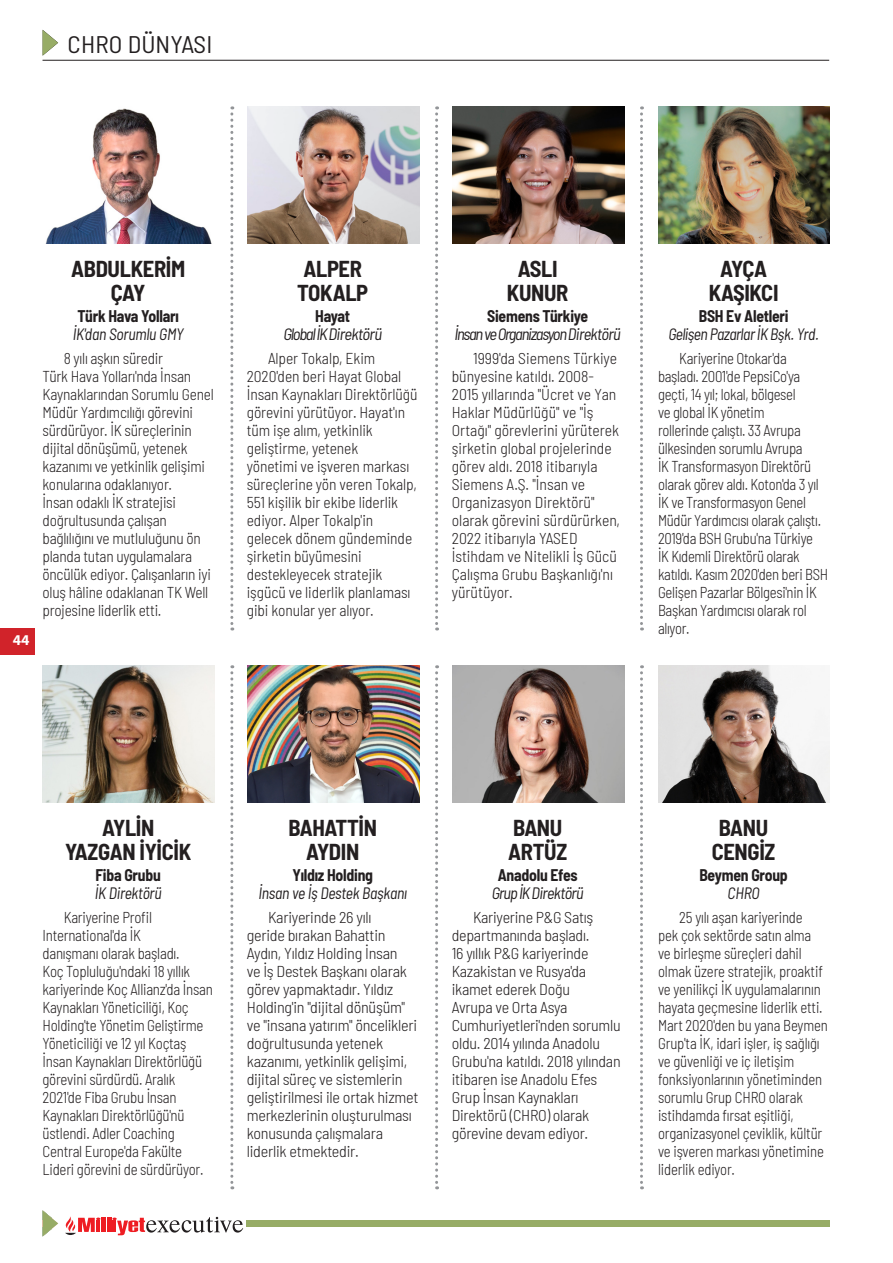
<style>
.page{position:relative;width:893px;height:1263px;background:#fff}
.page>*{position:absolute;margin:0;border:0;box-sizing:border-box;transform-origin:0 0}
.t1{font:semi-condensed 24px "Barlow";letter-spacing:.005em;color:#231f20;scale:1.05 1}
.Metin-L{font:700 semi-condensed 22.5px "Barlow";letter-spacing:-.015em;color:#231f20}
.Metin-L-2{font:700 semi-condensed 16.5px "Barlow";letter-spacing:-.015em;color:#231f20;scale:.95 1}
.Metin-L-3{font:italic semi-condensed 16.5px "Barlow";letter-spacing:-.015em;color:#231f20;scale:.95 1}
.Metin-L-4{font:italic semi-condensed 16.5px "Barlow";letter-spacing:-.035em;color:#231f20}
.Metin-L-5{font:italic semi-condensed 16.5px "Barlow";letter-spacing:-.035em;color:#231f20;scale:.95 1}
.Metin-L-6{font:italic semi-condensed 16.5px "Barlow";letter-spacing:-.075em;color:#231f20}
.Metin-L-7{font:300 semi-condensed 15.75px/18px "Barlow";letter-spacing:-.015em;color:#231f20}
.Metin-L-8{font:300 semi-condensed 15.75px/18px "Barlow";letter-spacing:-.015em;color:#231f20;scale:.94 1}
.Metin-L-9{font:300 semi-condensed 15.75px/18px "Barlow";letter-spacing:-.015em;color:#231f20;scale:.95 1}
.t2{font:700 15px "Myriad Pro";color:#fff}
</style>
<div class="page">
<hr style="left:43px;top:60px;width:786px;height:1px;background:#231f20">
<div style="left:0;top:628px;width:34px;height:27px;background:#d1232a"></div>
<svg style="left:43px;top:30px;width:15px;height:26px"></svg>
<hr style="left:102px;top:1218px;width:4px;height:14px;background:#ee1d23">
<hr style="left:107px;top:1218px;width:4px;height:14px;background:#ee1d23">
<svg style="left:112px;top:1217px;width:131px;height:18px"></svg>
<svg style="left:65px;top:1216px;width:35px;height:19px"></svg>
<svg style="left:230px;top:106px;width:3px;height:524px"></svg>
<svg style="left:230px;top:665px;width:3px;height:524px"></svg>
<svg style="left:435px;top:106px;width:3px;height:524px"></svg>
<svg style="left:435px;top:665px;width:3px;height:524px"></svg>
<svg style="left:640px;top:106px;width:3px;height:524px"></svg>
<svg style="left:640px;top:665px;width:3px;height:524px"></svg>
<img style="left:46px;top:108px;width:166px;height:135px">
<img style="left:43px;top:665px;width:171px;height:137px">
<img style="left:248px;top:106px;width:171px;height:137px">
<img style="left:248px;top:665px;width:171px;height:137px">
<img style="left:453px;top:665px;width:171px;height:137px">
<img style="left:453px;top:106px;width:171px;height:137px">
<img style="left:659px;top:106px;width:170px;height:137px">
<img style="left:659px;top:665px;width:170px;height:137px">
<div style="left:247px;top:1220px;width:583px;height:7px;background:#97ac66"></div>
<svg style="left:43px;top:1210px;width:15px;height:26px"></svg>
<p class="t1" style="left:68px;top:27px;width:139px">CHRO DÜNYASI</p>
<p class="t2" style="left:13px;top:630px;width:18px">44</p>
<p class="Metin-L" style="left:71px;top:253px;width:116px">ABDULKERİM</p>
<p class="Metin-L" style="left:111px;top:277px;width:36px">ÇAY</p>
<p class="Metin-L-2" style="left:78px;top:304px;width:108px">Türk Hava Yolları</p>
<p class="Metin-L-3" style="left:73px;top:322px;width:118px">İK'dan Sorumlu GMY</p>
<p class="Metin-L-7" style="left:43px;top:349px;width:173px;text-indent:21px">8 yılı aşkın süredir<br>Türk Hava Yolları'nda İnsan<br>Kaynaklarından Sorumlu Genel<br>Müdür Yardımcılığı görevini sürdürüyor. İK süreçlerinin dijital dönüşümü, yetenek kazanımı ve yetkinlik gelişimi konularına odaklanıyor.<br>İnsan odaklı İK stratejisi doğrultusunda çalışan bağlılığını ve mutluluğunu ön planda tutan uygulamalara öncülük ediyor. Çalışanların iyi oluş hâline odaklanan TK Well projesine liderlik etti.</p>
<p class="Metin-L" style="left:303px;top:253px;width:60px">ALPER</p>
<p class="Metin-L" style="left:297px;top:277px;width:72px">TOKALP</p>
<p class="Metin-L-2" style="left:315px;top:304px;width:38px">Hayat</p>
<p class="Metin-L-4" style="left:283px;top:322px;width:100px">GlobalİK Direktörü</p>
<p class="Metin-L-7" style="left:247px;top:349px;width:172px;text-indent:21px">Alper Tokalp, Ekim<br>2020'den beri Hayat Global<br>İnsan Kaynakları Direktörlüğü görevini yürütüyor. Hayat'ın tüm işe alım, yetkinlik geliştirme, yetenek<br>yönetimi ve işveren markası süreçlerine yön veren Tokalp,<br>551 kişilik bir ekibe liderlik ediyor. Alper Tokalp'in gelecek dönem gündeminde şirketin büyümesini destekleyecek stratejik işgücü ve liderlik planlaması gibi konular yer alıyor.</p>
<p class="Metin-L" style="left:518px;top:253px;width:41px">ASLI</p>
<p class="Metin-L" style="left:507px;top:277px;width:63px">KUNUR</p>
<p class="Metin-L-2" style="left:487px;top:304px;width:108px">Siemens Türkiye</p>
<p class="Metin-L-6" style="left:454px;top:322px;width:168px">İnsan ve Organizasyon Direktörü</p>
<p class="Metin-L-7" style="left:452px;top:349px;width:170px;text-indent:21px">1999'da Siemens Türkiye bünyesine katıldı. 2008-<br>2015 yıllarında "Ücret ve Yan<br>Haklar Müdürlüğü" ve "İş<br>Ortağı" görevlerini yürüterek şirketin global projelerinde görev aldı. 2018 itibarıyla<br>Siemens A.Ş. "İnsan ve<br>Organizasyon Direktörü" olarak görevini sürdürürken,<br>2022 itibarıyla YASED<br>İstihdam ve Nitelikli İş Gücü<br>Çalışma Grubu Başkanlığı'nı yürütüyor.</p>
<p class="Metin-L" style="left:720px;top:253px;width:48px">AYÇA</p>
<p class="Metin-L" style="left:709px;top:277px;width:71px">KAŞIKCI</p>
<p class="Metin-L-2" style="left:699px;top:304px;width:96px">BSH Ev Aletleri</p>
<p class="Metin-L-5" style="left:668px;top:322px;width:160px">Gelişen Pazarlar İK Bşk. Yrd.</p>
<p class="Metin-L-8" style="left:658px;top:349px;width:183px;text-indent:21px">Kariyerine Otokar'da başladı. 2001'de PepsiCo'ya geçti, 14 yıl; lokal, bölgesel<br>ve global İK yönetim<br>rollerinde çalıştı. 33 Avrupa ülkesinden sorumlu Avrupa<br>İK Transformasyon Direktörü olarak görev aldı. Koton'da 3 yıl<br>İK ve Transformasyon Genel<br>Müdür Yardımcısı olarak çalıştı.<br>2019'da BSH Grubu'na Türkiye<br>İK Kıdemli Direktörü olarak katıldı. Kasım 2020'den beri BSH<br>Gelişen Pazarlar Bölgesi'nin İK<br>Başkan Yardımcısı olarak rol alıyor.</p>
<p class="Metin-L" style="left:102px;top:812px;width:54px">AYLİN</p>
<p class="Metin-L" style="left:65px;top:836px;width:128px">YAZGAN İYİCİK</p>
<p class="Metin-L-2" style="left:95px;top:863px;width:70px">Fiba Grubu</p>
<p class="Metin-L-3" style="left:95px;top:881px;width:72px">İK Direktörü</p>
<p class="Metin-L-9" style="left:43px;top:907px;width:181px;text-indent:21px">Kariyerine Profil<br>International'da İK<br>danışmanı olarak başladı.<br>Koç Topluluğu'ndaki 18 yıllık kariyerinde Koç Allianz'da İnsan<br>Kaynakları Yöneticiliği, Koç<br>Holding'te Yönetim Geliştirme<br>Yöneticiliği ve 12 yıl Koçtaş<br>İnsan Kaynakları Direktörlüğü görevini sürdürdü. Aralık<br>2021'de Fiba Grubu İnsan<br>Kaynakları Direktörlüğü'nü üstlendi. Adler Coaching<br>Central Europe'da Fakülte<br>Lideri görevini de sürdürüyor.</p>
<p class="Metin-L" style="left:288px;top:812px;width:90px">BAHATTİN</p>
<p class="Metin-L" style="left:306px;top:836px;width:55px">AYDIN</p>
<p class="Metin-L-2" style="left:292px;top:863px;width:86px">Yıldız Holding</p>
<p class="Metin-L-3" style="left:258px;top:881px;width:158px">İnsan ve İş Destek Başkanı</p>
<p class="Metin-L-7" style="left:247px;top:907px;width:173px;text-indent:21px">Kariyerinde 26 yılı<br>geride bırakan Bahattin<br>Aydın, Yıldız Holding İnsan<br>ve İş Destek Başkanı olarak görev yapmaktadır. Yıldız<br>Holding'in "dijital dönüşüm" ve "insana yatırım" öncelikleri doğrultusunda yetenek kazanımı, yetkinlik gelişimi, dijital süreç ve sistemlerin geliştirilmesi ile ortak hizmet merkezlerinin oluşturulması konusunda çalışmalara liderlik etmektedir.</p>
<p class="Metin-L" style="left:513px;top:812px;width:51px">BANU</p>
<p class="Metin-L" style="left:508px;top:836px;width:61px">ARTÜZ</p>
<p class="Metin-L-2" style="left:498px;top:863px;width:86px">Anadolu Efes</p>
<p class="Metin-L-4" style="left:492px;top:881px;width:94px">Grup İK Direktörü</p>
<p class="Metin-L-7" style="left:452px;top:907px;width:171px;text-indent:21px">Kariyerine P&amp;G Satış departmanında başladı.<br>16 yıllık P&amp;G kariyerinde<br>Kazakistan ve Rusya'da ikamet ederek Doğu<br>Avrupa ve Orta Asya<br>Cumhuriyetleri'nden sorumlu oldu. 2014 yılında Anadolu<br>Grubu'na katıldı. 2018 yılından itibaren ise Anadolu Efes<br>Grup İnsan Kaynakları<br>Direktörü (CHRO) olarak görevine devam ediyor.</p>
<p class="Metin-L" style="left:719px;top:812px;width:51px">BANU</p>
<p class="Metin-L" style="left:712px;top:836px;width:65px">CENGİZ</p>
<p class="Metin-L-2" style="left:699px;top:863px;width:95px">Beymen Group</p>
<p class="Metin-L-5" style="left:728px;top:881px;width:35px">CHRO</p>
<p class="Metin-L-8" style="left:658px;top:907px;width:182px;text-indent:21px">25 yılı aşan kariyerinde<br>pek çok sektörde satın alma ve birleşme süreçleri dahil olmak üzere stratejik, proaktif ve yenilikçi İK uygulamalarının hayata geçmesine liderlik etti.<br>Mart 2020'den bu yana Beymen<br>Grup'ta İK, idari işler, iş sağlığı ve güvenliği ve iç iletişim fonksiyonlarının yönetiminden sorumlu Grup CHRO olarak istihdamda fırsat eşitliği, organizasyonel çeviklik, kültür ve işveren markası yönetimine liderlik ediyor.</p>
</div>
